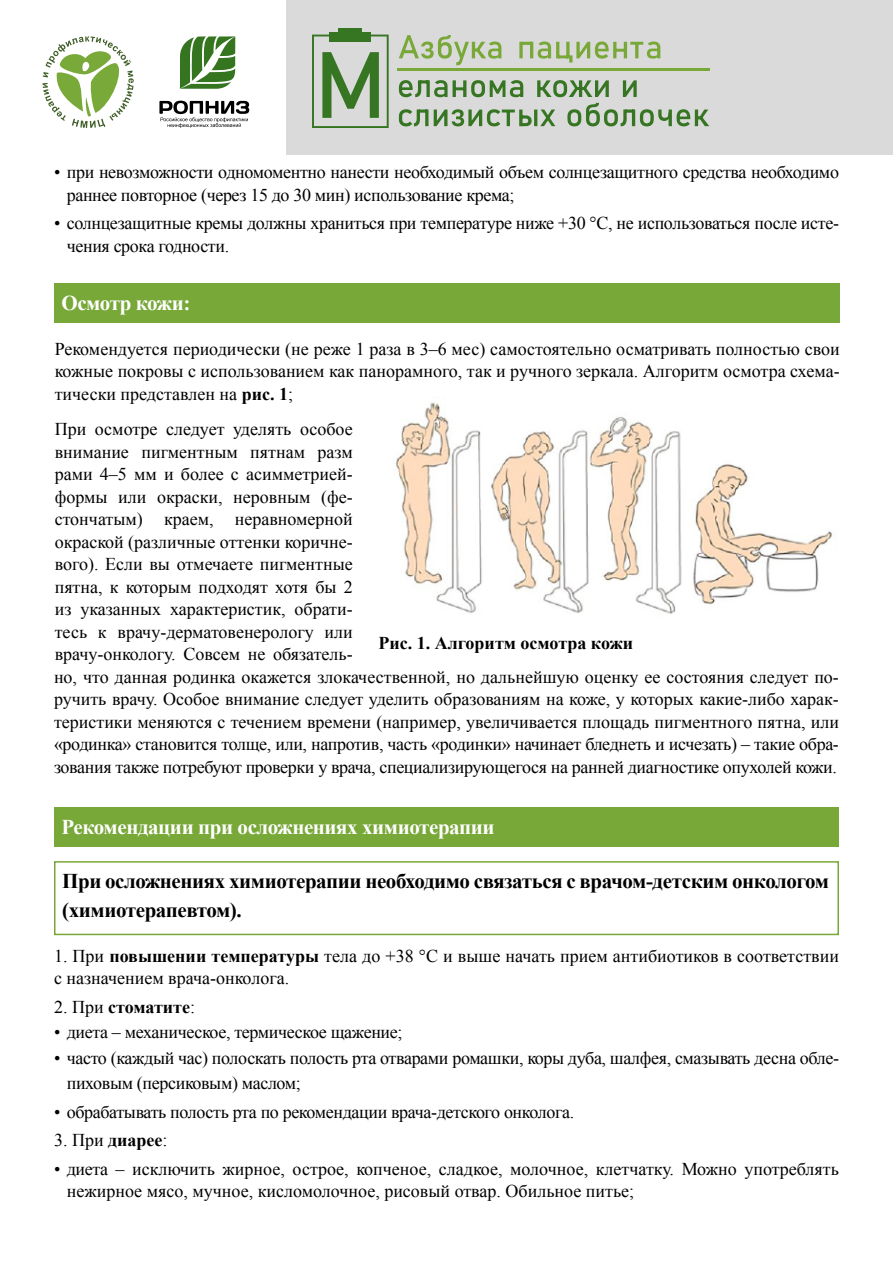
<style>
.page{position:relative;width:893px;height:1263px;background:#fff}
.page>*{position:absolute;margin:0;border:0;box-sizing:border-box;transform-origin:0 0}
.t1{font:700 21px/29.2px "Times New Roman";letter-spacing:-.02em;color:#000}
.t2{font:700 21px "Times New Roman";letter-spacing:-.02em;color:#fff}
.t3{font:18px/22.5px "Times New Roman";letter-spacing:-.01em;color:#000}
.t4{font:700 18px "Times New Roman";color:#000}
.s1{font-weight:700}
.s2{font-weight:400}
</style>
<div class="page">
<div style="left:287px;top:0;width:606px;height:154px;background:#dadada"></div>
<svg style="left:43px;top:36px;width:91px;height:92px"></svg>
<svg style="left:159px;top:101px;width:90px;height:27px"></svg>
<svg style="left:180px;top:36px;width:55px;height:53px"></svg>
<svg style="left:399px;top:35px;width:102px;height:30px"></svg>
<svg style="left:519px;top:42px;width:4px;height:16px"></svg>
<svg style="left:521px;top:42px;width:9px;height:3px"></svg>
<hr style="left:530px;top:42px;width:3px;height:16px;background:#78a838">
<svg style="left:538px;top:42px;width:13px;height:17px"></svg>
<hr style="left:556px;top:42px;width:3px;height:16px;background:#78a838">
<svg style="left:558px;top:42px;width:51px;height:21px"></svg>
<hr style="left:613px;top:42px;width:3px;height:16px;background:#78a838">
<svg style="left:615px;top:42px;width:45px;height:17px"></svg>
<div style="left:330px;top:32px;width:41px;height:9px;background:#367521"></div>
<div style="left:339px;top:28px;width:23px;height:5px;background:#367521"></div>
<svg style="left:399px;top:80px;width:49px;height:17px"></svg>
<hr style="left:453px;top:80px;width:3px;height:17px;background:#367521">
<svg style="left:456px;top:87px;width:7px;height:3px"></svg>
<hr style="left:463px;top:80px;width:3px;height:17px;background:#367521">
<svg style="left:471px;top:80px;width:52px;height:17px"></svg>
<svg style="left:537px;top:80px;width:72px;height:17px"></svg>
<svg style="left:623px;top:80px;width:14px;height:17px"></svg>
<svg style="left:399px;top:109px;width:29px;height:17px"></svg>
<svg style="left:434px;top:109px;width:121px;height:17px"></svg>
<svg style="left:567px;top:103px;width:142px;height:23px"></svg>
<hr style="left:397px;top:68px;width:312px;height:3px;background:#78a838">
<svg style="left:312px;top:35px;width:77px;height:93px"></svg>
<div style="left:54px;top:861px;width:785px;height:74px;border:2px solid #78a838"></div>
<img style="left:395px;top:402px;width:438px;height:213px">
<div style="left:54px;top:284px;width:786px;height:39px;background:#78a838"></div>
<div style="left:54px;top:808px;width:785px;height:39px;background:#78a838"></div>
<p class="t3" style="left:67px;top:161px;width:774px;text-indent:-13px">• при невозможности одномоментно нанести необходимый объем солнцезащитного средства необходимо раннее повторное (через 15 до 30 мин) использование крема;</p>
<p class="t3" style="left:67px;top:212px;width:774px;text-indent:-13px">• солнцезащитные кремы должны храниться при температуре ниже +30 °С, не использоваться после исте&shy;чения срока годности.</p>
<p class="t2" style="left:61px;top:288px;width:130px">Осмотр кожи:</p>
<p class="t3" style="left:55px;top:337px;width:786px;text-align:justify">Рекомендуется периодически (не реже 1 раза в 3–6 мес) самостоятельно осматривать полностью свои кожные покровы с использованием как панорамного, так и ручного зеркала. Алгоритм осмотра схема&shy;тически представлен на <span class="s1">рис. 1</span>;</p>
<p class="t3" style="left:54px;top:418px;width:786px">При осмотре следует уделять особое<br>внимание пигментным пятнам разм<br>рами 4–5 мм и более с асимметрией-<br>формы или окраски, неровным (фе-<br>стончатым) краем, неравномерной<br>окраской (различные оттенки коричне-<br>вого). Если вы отмечаете пигментные<br>пятна, к которым подходят хотя бы 2<br>из указанных характеристик, обрати-<br>тесь к врачу-дерматовенерологу или<br>врачу-онкологу. Совсем не обязатель-<br>но, что данная родинка окажется злокачественной, но дальнейшую оценку ее состояния следует по&shy;ручить врачу. Особое внимание следует уделить образованиям на коже, у которых какие-либо харак&shy;теристики меняются с течением времени (например, увеличивается площадь пигментного пятна, или «родинка» становится толще, или, напротив, часть «родинки» начинает бледнеть и исчезать) – такие обра&shy;зования также потребуют проверки у врача, специализирующегося на ранней диагностике опухолей кожи.</p>
<p class="t4" style="left:378px;top:630px;width:256px">Рис. 1. Алгоритм осмотра кожи</p>
<p class="t2" style="left:61px;top:812px;width:435px">Рекомендации при осложнениях химиотерапии</p>
<p class="t1" style="left:62px;top:866px;width:768px">При осложнениях химиотерапии необходимо связаться с врачом-детским онкологом (химиотерапевтом).</p>
<p class="t3" style="left:54px;top:944px;width:786px">1. При <span class="s1">повышении температуры</span> тела до +38 °C и выше начать прием антибиотиков в соответствии с назначением врача-онколога.</p>
<p class="t4" style="left:54px;top:994px;width:143px"><span class="s2">2. При</span> стоматите<span class="s2">:</span></p>
<p class="t3" style="left:54px;top:1021px;width:350px">• диета – механическое, термическое щажение;</p>
<p class="t3" style="left:67px;top:1045px;width:774px;line-height:25.5px;text-indent:-13px">• часто (каждый час) полоскать полость рта отварами ромашки, коры дуба, шалфея, смазывать десна обле&shy;пиховым (персиковым) маслом;</p>
<p class="t3" style="left:54px;top:1100px;width:522px">• обрабатывать полость рта по рекомендации врача-детского онколога.</p>
<p class="t3" style="left:54px;top:1129px;width:115px">3. При <span class="s1">диарее</span>:</p>
<p class="t3" style="left:67px;top:1157px;width:774px;text-indent:-13px">• диета – исключить жирное, острое, копченое, сладкое, молочное, клетчатку. Можно употреблять нежирное мясо, мучное, кисломолочное, рисовый отвар. Обильное питье;</p>
</div>
